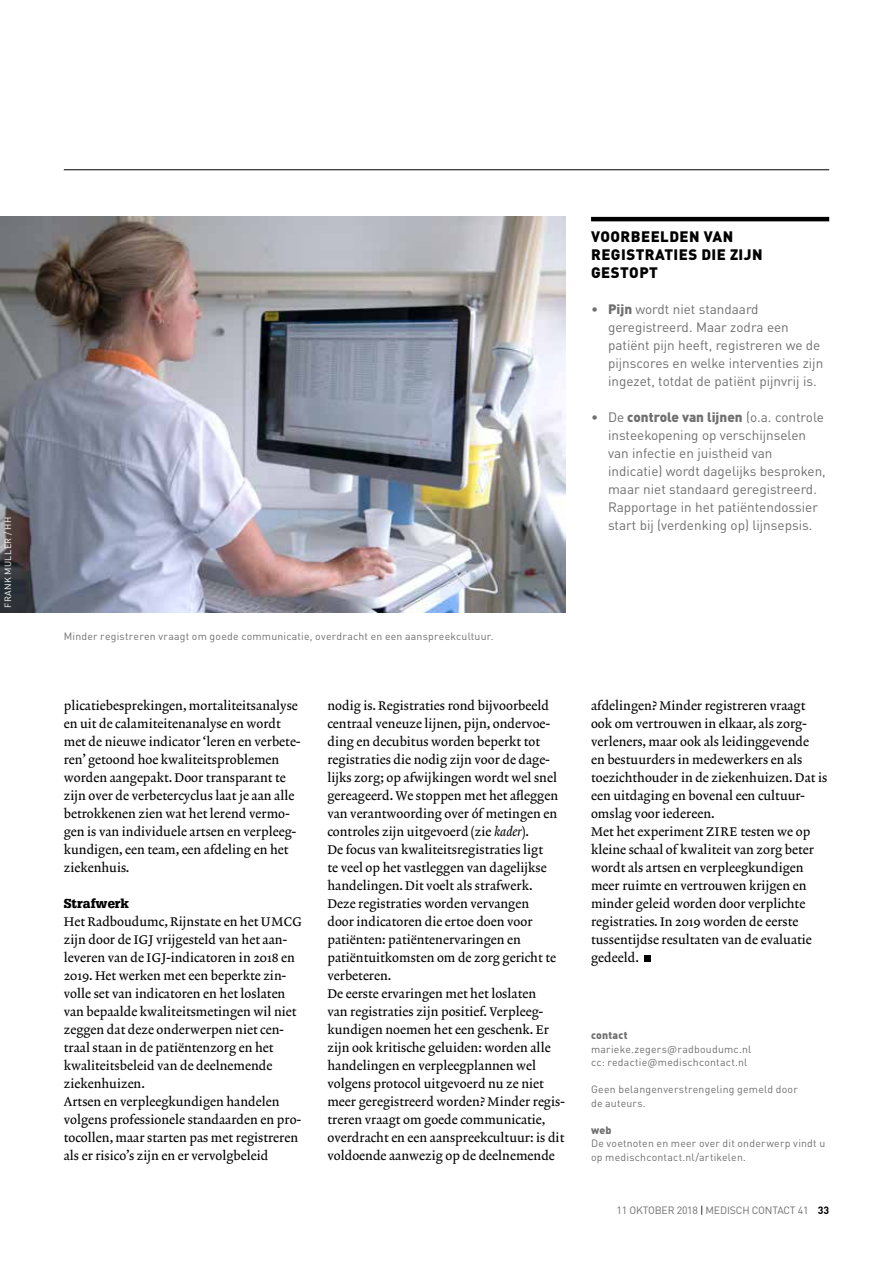
<style>
.page{position:relative;width:893px;height:1263px;background:#fff}
.page>*{position:absolute;margin:0;border:0;box-sizing:border-box;transform-origin:0 0}
.t1{font:900 15px/18px "DINOT";letter-spacing:.03em;color:#000}
.t2{font:13.5px/18px "DINOT";color:#706f6f}
.t3{font:12.75px/18px "Lexicon No 2 Roman A";color:#000}
.t4{font:900 12.75px "Glypha LT Std";color:#000}
.t5{font:10.5px/13.5px "DINOT";letter-spacing:.02em;color:#706f6f}
.t6{font:10.5px "DINOT";letter-spacing:-.015em;color:#706f6f}
.t7{font:900 10.5px "DINOT";letter-spacing:.025em;color:#706f6f}
.t8{font:9px "DINOT";letter-spacing:.045em;color:#fff}
.s1{font-weight:900}
.s2{font-family:"Lexicon No 2 Italic A"}
.s3{color:#000}
.s4{font-weight:700;color:#000}
</style>
<div class="page">
<hr style="left:64px;top:169px;width:765px;height:1px;background:#000">
<div style="left:644px;top:955px;width:6px;height:7px;background:#000"></div>
<img style="left:0;top:217px;width:566px;height:395px">
<hr style="left:591px;top:217px;width:238px;height:4px;background:#000">
<p class="t8" style="left:2px;top:608px;width:93px;rotate:-90deg">FRANK MULLER / HH</p>
<p class="t5" style="left:64px;top:629px;width:431px">Minder registreren vraagt om goede communicatie, overdracht en een aanspreekcultuur.</p>
<p class="t1" style="left:591px;top:227px;width:173px">VOORBEELDEN VAN<br>REGISTRATIES DIE ZIJN<br>GESTOPT</p>
<p class="t2" style="left:608px;top:300px;width:217px;text-indent:-17px">• <span class="s1">Pijn</span> wordt niet standaard geregistreerd. Maar zodra een patiënt pijn heeft, registreren we de pijnscores en welke interventies zijn ingezet, totdat de patiënt pijnvrij is.</p>
<p class="t2" style="left:608px;top:408px;width:219px;text-indent:-17px">• De <span class="s1">controle van lijnen</span> (o.a. controle insteekopening op verschijnselen van infectie en juistheid van indicatie) wordt dagelijks besproken, maar niet standaard geregistreerd.<br>Rapportage in het patiëntendossier start bij (verdenking op) lijnsepsis.</p>
<p class="t3" style="left:64px;top:697px;width:238px">plicatiebesprekingen, mortaliteitsanalyse en uit de calamiteitenanalyse en wordt met de nieuwe indicator ‘leren en verbete&shy;ren’ getoond hoe kwaliteitsproblemen worden aangepakt. Door transparant te zijn over de verbetercyclus laat je aan alle betrokkenen zien wat het lerend vermo&shy;gen is van individuele artsen en verpleeg&shy;kundigen, een team, een afdeling en het ziekenhuis.</p>
<p class="t4" style="left:64px;top:896px;width:67px">Strafwerk</p>
<p class="t3" style="left:64px;top:913px;width:240px">Het Radboudumc, Rijnstate en het UMCG zijn door de IGJ vrijgesteld van het aan&shy;leveren van de IGJ-indicatoren in 2018 en 2019. Het werken met een beperkte zin&shy;volle set van indicatoren en het loslaten van bepaalde kwaliteitsmetingen wil niet zeggen dat deze onderwerpen niet cen&shy;traal staan in de patiëntenzorg en het kwaliteitsbeleid van de deelnemende ziekenhuizen.<br>Artsen en verpleegkundigen handelen volgens professionele standaarden en pro&shy;tocollen, maar starten pas met registreren als er risico’s zijn en er vervolgbeleid</p>
<p class="t3" style="left:327px;top:697px;width:238px">nodig is. Registraties rond bijvoorbeeld centraal veneuze lijnen, pijn, ondervoe&shy;ding en decubitus worden beperkt tot registraties die nodig zijn voor de dage&shy;lijks zorg; op afwijkingen wordt wel snel gereageerd. We stoppen met het afleggen van verantwoording over óf metingen en controles zijn uitgevoerd (zie <span class="s2">kader</span>).<br>De focus van kwaliteitsregistraties ligt<br>te veel op het vastleggen van dagelijkse handelingen. Dit voelt als strafwerk.<br>Deze registraties worden vervangen<br>door indicatoren die ertoe doen voor patiënten: patiëntenervaringen en patiëntuitkomsten om de zorg gericht te verbeteren.<br>De eerste ervaringen met het loslaten<br>van registraties zijn positief. Verpleeg&shy;kundigen noemen het een geschenk. Er zijn ook kritische geluiden: worden alle handelingen en verpleegplannen wel volgens protocol uitgevoerd nu ze niet meer geregistreerd worden? Minder regis&shy;treren vraagt om goede communicatie, overdracht en een aanspreekcultuur: is dit voldoende aanwezig op de deelnemende</p>
<p class="t3" style="left:591px;top:697px;width:238px">afdelingen? Minder registreren vraagt ook om vertrouwen in elkaar, als zorg&shy;verleners, maar ook als leidinggevende<br>en bestuurders in medewerkers en als toezichthouder in de ziekenhuizen. Dat is een uitdaging en bovenal een cultuur&shy;omslag voor iedereen.<br>Met het experiment ZIRE testen we op kleine schaal of kwaliteit van zorg beter wordt als artsen en verpleegkundigen meer ruimte en vertrouwen krijgen en minder geleid worden door verplichte registraties. In 2019 worden de eerste tussentijdse resultaten van de evaluatie gedeeld.</p>
<p class="t7" style="left:591px;top:1028px;width:38px">contact</p>
<p class="t5" style="left:591px;top:1042px;width:162px">marieke.zegers@radboudumc.nl cc: redactie@medischcontact.nl</p>
<p class="t5" style="left:591px;top:1082px;width:208px">Geen belangenverstrengeling gemeld door de auteurs.</p>
<p class="t7" style="left:591px;top:1123px;width:22px">web</p>
<p class="t5" style="left:591px;top:1136px;width:236px">De voetnoten en meer over dit onderwerp vindt u op medischcontact.nl/artikelen.</p>
<p class="t6" style="left:616px;top:1203px;width:214px">11 OKTOBER 2018 <span class="s3">|</span> MEDISCH CONTACT 41 <span class="s4">33</span></p>
</div>
